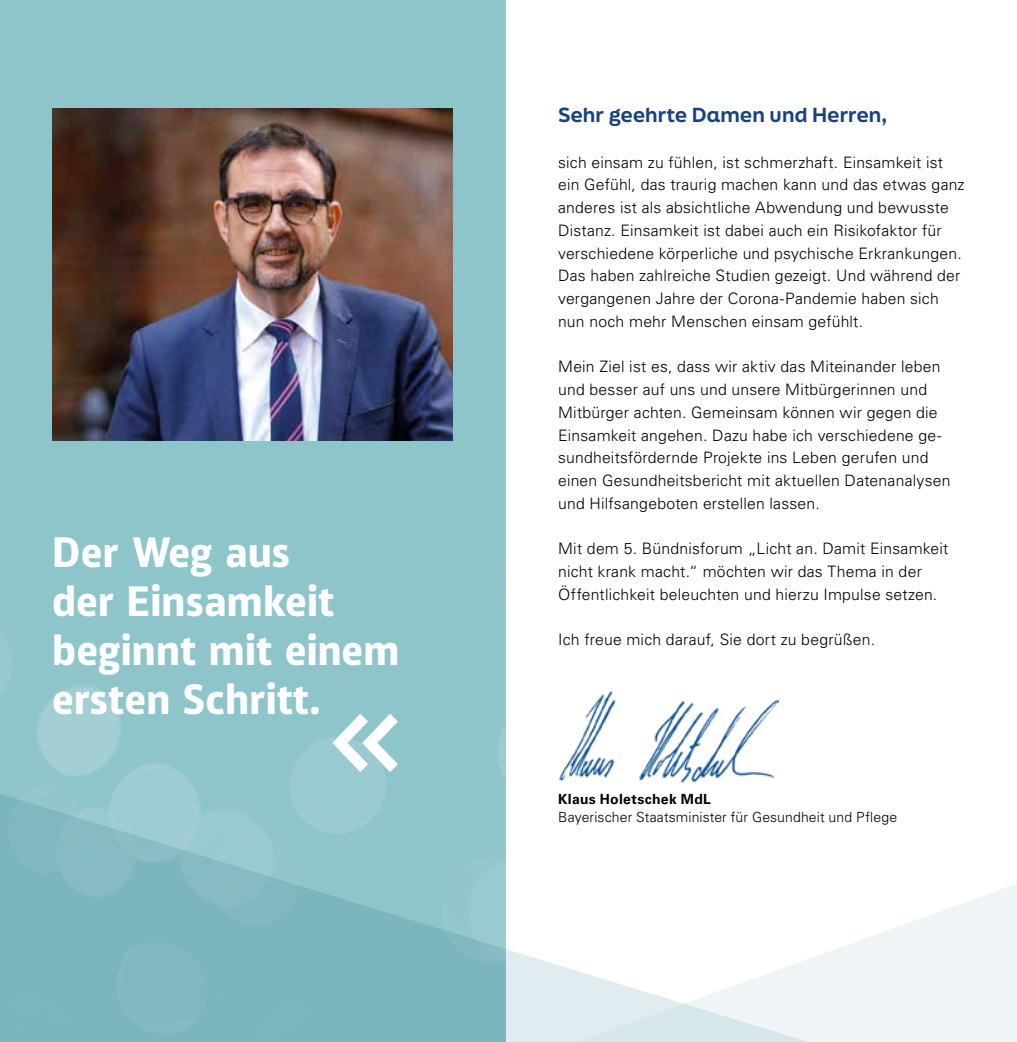
<style>
.page{position:relative;width:1017px;height:1042px;background:#fff}
.page>*{position:absolute;margin:0;border:0;box-sizing:border-box;transform-origin:0 0}
.t1{font:700 40.6px/48.6px "Akwe Pro";color:#fff}
.t2{font:800 19.25px "Final Six";letter-spacing:.01em;color:#17427d}
.t3{font:300 15.75px/22.8px "Univers LT Std";letter-spacing:.015em;color:#000}
.t4{font:300 14px "Univers LT Std";letter-spacing:.01em;color:#000}
.t5{font:700 14px "Univers LT Std";letter-spacing:.02em;color:#000}
</style>
<div class="page">
<div style="left:0;top:0;width:506px;height:789px;background:#8dc5ca"></div>
<img style="left:52px;top:108px;width:401px;height:332px">
<svg style="left:332px;top:713px;width:66px;height:59px"></svg>
<svg style="left:0;top:789px;width:506px;height:253px;background:#84bbc2"></svg>
<svg style="left:436px;top:856px;width:581px;height:186px"></svg>
<img style="left:559px;top:691px;width:220px;height:92px">
<h1 class="t1" style="left:52px;top:525px;width:349px">Der Weg aus<br>der Einsamkeit beginnt mit einem ersten Schritt.</h1>
<p class="t2" style="left:558px;top:101px;width:330px">Sehr geehrte Damen und Herren,</p>
<p class="t3" style="left:558px;top:151px;width:408px">sich einsam zu fühlen, ist schmerzhaft. Einsamkeit ist ein Gefühl, das traurig machen kann und das etwas ganz anderes ist als absichtliche Abwendung und bewusste Distanz. Einsamkeit ist dabei auch ein Risikofaktor für verschiedene körperliche und psychische Erkrankungen.<br>Das haben zahlreiche Studien gezeigt. Und während der vergangenen Jahre der Corona-Pandemie haben sich nun noch mehr Menschen einsam gefühlt.</p>
<p class="t3" style="left:558px;top:355px;width:394px">Mein Ziel ist es, dass wir aktiv das Miteinander leben und besser auf uns und unsere Mitbürgerinnen und Mitbürger achten. Gemeinsam können wir gegen die Einsamkeit angehen. Dazu habe ich verschiedene ge&shy;sundheitsfördernde Projekte ins Leben gerufen und einen Gesundheitsbericht mit aktuellen Datenanalysen und Hilfsangeboten erstellen lassen.</p>
<p class="t3" style="left:558px;top:537px;width:392px">Mit dem 5. Bündnisforum „Licht an. Damit Einsamkeit nicht krank macht.“ möchten wir das Thema in der<br>Öffentlichkeit beleuchten und hierzu Impulse setzen.</p>
<p class="t3" style="left:558px;top:628px;width:318px">Ich freue mich darauf, Sie dort zu begrüßen.</p>
<p class="t5" style="left:558px;top:791px;width:154px">Klaus Holetschek MdL</p>
<p class="t4" style="left:558px;top:808px;width:341px">Bayerischer Staatsminister für Gesundheit und Pflege</p>
</div>
